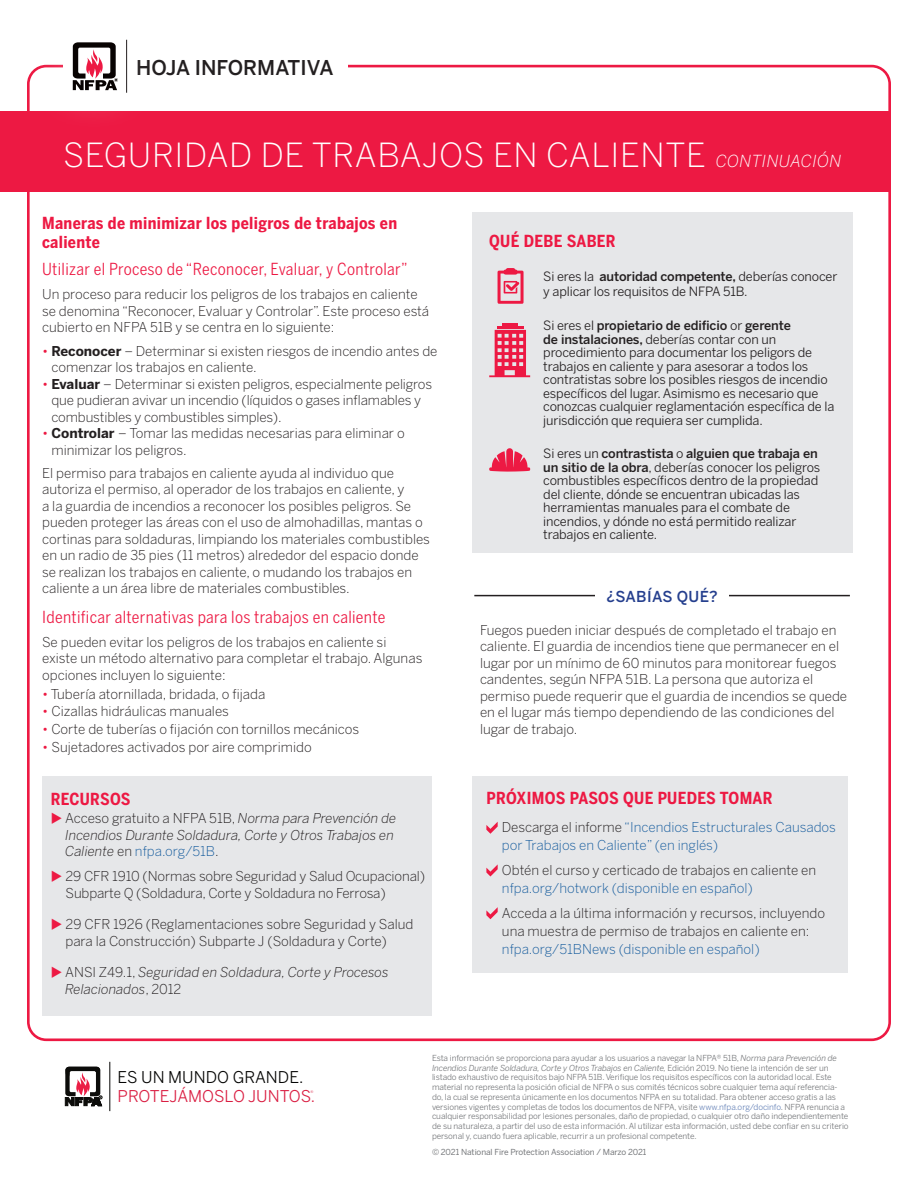
<style>
.page{position:relative;width:918px;height:1188px;background:#fff}
.page>*{position:absolute;margin:0;border:0;box-sizing:border-box;transform-origin:0 0}
.Headline_Small{font:300 33px "Benton Sans";letter-spacing:.02em;color:#fff}
.Headline{font:500 20.25px "Benton Sans";color:#231f20}
.Header_Level_3{font:16.5px "Benton Sans Condensed";letter-spacing:.02em;color:#ed1943}
.TX1{font:700 16.5px/19.5px "Benton Sans Condensed";letter-spacing:.02em;color:#ed1943}
.t1{font:16.05px/19.4px "Benton Sans";color:#da1e42}
.Body_Copy{font:500 15px "Benton Sans";letter-spacing:.02em;color:#253f8e}
.Body_Copy-2{font:300 13.5px/16.5px "Benton Sans";color:#231f20}
.t2{font:italic 300 13.5px/16.5px "Benton Sans";color:#231f20}
.Body_Copy-3{font:300 13.5px/18px "Benton Sans";color:#175d9e}
.TX1-2{font:12.75px/13.5px "Benton Sans";letter-spacing:-.01em;color:#231f20}
.t3{font:8.25px/9.8px "Benton Sans";letter-spacing:-.01em;color:#76787b}
.t4{font:8.25px "Benton Sans";letter-spacing:-.01em;color:#76787b}
.t5{font:3.45px "Benton Sans";color:#da1e42}
.s1{font-style:italic;font-size:16.5px}
.s2{color:#ed1943}
.s3{font-weight:700}
.s4{font-style:normal}
.s5{font-style:normal;color:#175d9e}
.s6{font-weight:500}
.s7{color:#231f20}
.s8{color:#175d9e}
.s9{color:#050504}
.s10{font-style:italic}
.s11{color:#6985b9}
</style>
<div class="page">
<div style="left:0;top:111px;width:891px;height:81px;background:#ed1943"></div>
<hr style="left:110px;top:1062px;width:1px;height:49px;background:#050504">
<svg style="left:65px;top:1067px;width:37px;height:39px"></svg>
<div style="left:472px;top:213px;width:381px;height:340px;background:#e6e7e9"></div>
<svg style="left:489px;top:330px;width:41px;height:47px"></svg>
<hr style="left:497px;top:327px;width:26px;height:2px;background:#ed1943">
<hr style="left:502px;top:323px;width:16px;height:3px;background:#ed1943">
<svg style="left:489px;top:448px;width:41px;height:24px"></svg>
<svg style="left:498px;top:268px;width:26px;height:36px"></svg>
<div style="left:42px;top:777px;width:390px;height:239px;background:#e6e7e9"></div>
<hr style="left:474px;top:595px;width:376px;height:1px;background:#231f20">
<div style="left:596px;top:582px;width:133px;height:28px;background:#fff"></div>
<div style="left:472px;top:777px;width:376px;height:196px;background:#e6e7e9"></div>
<svg style="left:486px;top:822px;width:12px;height:12px"></svg>
<svg style="left:486px;top:864px;width:12px;height:13px"></svg>
<svg style="left:486px;top:907px;width:12px;height:12px"></svg>
<div style="left:30px;top:0;width:128px;height:131px;background:#fff;opacity:.75"></div>
<svg style="left:73px;top:42px;width:45px;height:48px"></svg>
<hr style="left:126px;top:40px;width:1px;height:53px;background:#231f20">
<p class="Headline" style="left:136px;top:55px;width:199px">HOJA INFORMATIVA</p>
<p class="Headline_Small" style="left:63px;top:136px;width:780px">SEGURIDAD DE TRABAJOS EN CALIENTE <span class="s1">CONTINUACIÓN</span></p>
<p class="TX1" style="left:42px;top:213px;width:357px">Maneras de minimizar los peligros de trabajos en caliente</p>
<p class="Header_Level_3" style="left:42px;top:259px;width:367px">Utilizar el Proceso de “Reconocer, Evaluar, y Controlar”</p>
<p class="Body_Copy-2" style="left:42px;top:286px;width:389px">Un proceso para reducir los peligros de los trabajos en caliente se denomina “Reconocer, Evaluar y Controlar”. Este proceso está cubierto en NFPA 51B y se centra en lo siguiente:</p>
<p class="Body_Copy-2" style="left:51px;top:342px;width:388px;text-indent:-9px"><span class="s2">•</span> <span class="s3">Reconocer</span> – Determinar si existen riesgos de incendio antes de comenzar los trabajos en caliente.</p>
<p class="Body_Copy-2" style="left:51px;top:375px;width:382px;text-indent:-9px"><span class="s2">•</span> <span class="s3">Evaluar</span> – Determinar si existen peligros, especialmente peligros que pudieran avivar un incendio (líquidos o gases inflamables y combustibles y combustibles simples).</p>
<p class="Body_Copy-2" style="left:51px;top:425px;width:355px;text-indent:-9px"><span class="s2">•</span> <span class="s3">Controlar</span> – Tomar las medidas necesarias para eliminar o minimizar los peligros.</p>
<p class="Body_Copy-2" style="left:42px;top:465px;width:389px">El permiso para trabajos en caliente ayuda al individuo que autoriza el permiso, al operador de los trabajos en caliente, y<br>a la guardia de incendios a reconocer los posibles peligros. Se pueden proteger las áreas con el uso de almohadillas, mantas o cortinas para soldaduras, limpiando los materiales combustibles en un radio de 35 pies (11 metros) alrededor del espacio donde se realizan los trabajos en caliente, o mudando los trabajos en caliente a un área libre de materiales combustibles.</p>
<p class="Header_Level_3" style="left:42px;top:607px;width:345px">Identificar alternativas para los trabajos en caliente</p>
<p class="Body_Copy-2" style="left:42px;top:633px;width:382px">Se pueden evitar los peligros de los trabajos en caliente si existe un método alternativo para completar el trabajo. Algunas opciones incluyen lo siguiente:</p>
<p class="Body_Copy-2" style="left:42px;top:686px;width:225px"><span class="s2">•</span> Tubería atornillada, bridada, o fijada</p>
<p class="Body_Copy-2" style="left:42px;top:703px;width:188px"><span class="s2">•</span> Cizallas hidráulicas manuales</p>
<p class="Body_Copy-2" style="left:42px;top:721px;width:319px"><span class="s2">•</span> Corte de tuberías o fijación con tornillos mecánicos</p>
<p class="Body_Copy-2" style="left:42px;top:739px;width:271px"><span class="s2">•</span> Sujetadores activados por aire comprimido</p>
<p class="TX1" style="left:51px;top:789px;width:81px">RECURSOS</p>
<p class="t2" style="left:65px;top:810px;width:333px;text-indent:-14px"><span class="s2">◆</span> <span class="s4">Acceso gratuito a NFPA 51B,</span> Norma para Prevención de<br>Incendios Durante Soldadura, Corte y Otros Trabajos en<br>Caliente <span class="s4">en</span> <span class="s5">nfpa.org/51B</span><span class="s4">.</span></p>
<p class="Body_Copy-2" style="left:66px;top:868px;width:361px;text-indent:-15px"><span class="s2">◆</span> 29 CFR 1910 (Normas sobre Seguridad y Salud Ocupacional)<br>Subparte Q (Soldadura, Corte y Soldadura no Ferrosa)</p>
<p class="Body_Copy-2" style="left:66px;top:916px;width:349px;text-indent:-15px"><span class="s2">◆</span> 29 CFR 1926 (Reglamentaciones sobre Seguridad y Salud para la Construcción) Subparte J (Soldadura y Corte)</p>
<p class="t2" style="left:65px;top:964px;width:325px;text-indent:-14px"><span class="s2">◆</span> <span class="s4">ANSI Z49.1,</span> Seguridad en Soldadura, Corte y Procesos<br>Relacionados<span class="s4">, 2012</span></p>
<p class="TX1" style="left:489px;top:231px;width:128px">QUÉ DEBE SABER</p>
<p class="TX1-2" style="left:543px;top:269px;width:296px;line-height:15px">Si eres la <span class="s6">autoridad competente,</span> deberías conocer y aplicar los requisitos de NFPA 51B.</p>
<p class="TX1-2" style="left:543px;top:319px;width:293px">Si eres el <span class="s6">propietario de edificio</span> or <span class="s6">gerente<br>de instalaciones,</span> deberías contar con un procedimiento para documentar los peligors de trabajos en caliente y para asesorar a todos los contratistas sobre los posibles riesgos de incendio específicos del lugar. Asimismo es necesario que conozcas cualquier reglamentación específica de la jurisdicción que requiera ser cumplida.</p>
<p class="TX1-2" style="left:543px;top:447px;width:279px">Si eres un <span class="s6">contrastista</span> o <span class="s6">alguien que trabaja en un sitio de la obra</span>, deberías conocer los peligros combustibles específicos dentro de la propiedad del cliente, dónde se encuentran ubicadas las herramientas manuales para el combate de incendios, y dónde no está permitido realizar trabajos en caliente.</p>
<p class="Body_Copy" style="left:607px;top:588px;width:113px">¿SABÍAS QUÉ?</p>
<p class="Body_Copy-2" style="left:480px;top:621px;width:369px">Fuegos pueden iniciar después de completado el trabajo en caliente. El guardia de incendios tiene que permanecer en el lugar por un mínimo de 60 minutos para monitorear fuegos candentes, según NFPA 51B. La persona que autoriza el permiso puede requerir que el guardia de incendios se quede en el lugar más tiempo dependiendo de las condiciones del lugar de trabajo.</p>
<p class="TX1" style="left:486px;top:789px;width:288px">PRÓXIMOS PASOS QUE PUEDES TOMAR</p>
<p class="Body_Copy-3" style="left:502px;top:818px;width:336px"><span class="s7">Descarga el informe</span> “Incendios Estructurales Causados por Trabajos en Caliente” (en inglés)</p>
<p class="Body_Copy-2" style="left:502px;top:861px;width:316px;line-height:18px">Obtén el curso y certicado de trabajos en caliente en <span class="s8">nfpa.org/hotwork (disponible en español)</span></p>
<p class="Body_Copy-2" style="left:502px;top:904px;width:325px;line-height:18px">Acceda a la última información y recursos, incluyendo una muestra de permiso de trabajos en caliente en: <span class="s8">nfpa.org/51BNews (disponible en español)</span></p>
<p class="t1" style="left:118px;top:1067px;width:199px"><span class="s9">ES UN MUNDO GRANDE.<br></span>PROTEJÁMOSLO JUNTOS.</p>
<p class="t5" style="left:311px;top:1090px;width:4px">®</p>
<p class="t3" style="left:432px;top:1053px;width:418px">Esta información se proporciona para ayudar a los usuarios a navegar la NFPA® 51B, <span class="s10">Norma para Prevención de Incendios Durante Soldadura, Corte y Otros Trabajos en Caliente,</span> Edición 2019. No tiene la intención de ser un listado exhaustivo de requisitos bajo NFPA 51B. Verifique los requisitos específicos con la autoridad local. Este material no representa la posición oficial de NFPA o sus comités técnicos sobre cualquier tema aquí referencia&shy;do, la cual se representa únicamente en los documentos NFPA en su totalidad. Para obtener acceso gratis a las versiones vigentes y completas de todos los documentos de NFPA, visite <span class="s11">www.nfpa.org/docinfo</span>. NFPA renuncia a cualquier responsabilidad por lesiones personales, daño de propiedad, o cualquier otro daño independientemente de su naturaleza, a partir del uso de esta información. Al utilizar esta información, usted debe confiar en su criterio personal y, cuando fuera aplicable, recurrir a un profesional competente.</p>
<p class="t4" style="left:432px;top:1147px;width:216px">© 2021 National Fire Protection Association / Marzo 2021</p>
</div>
